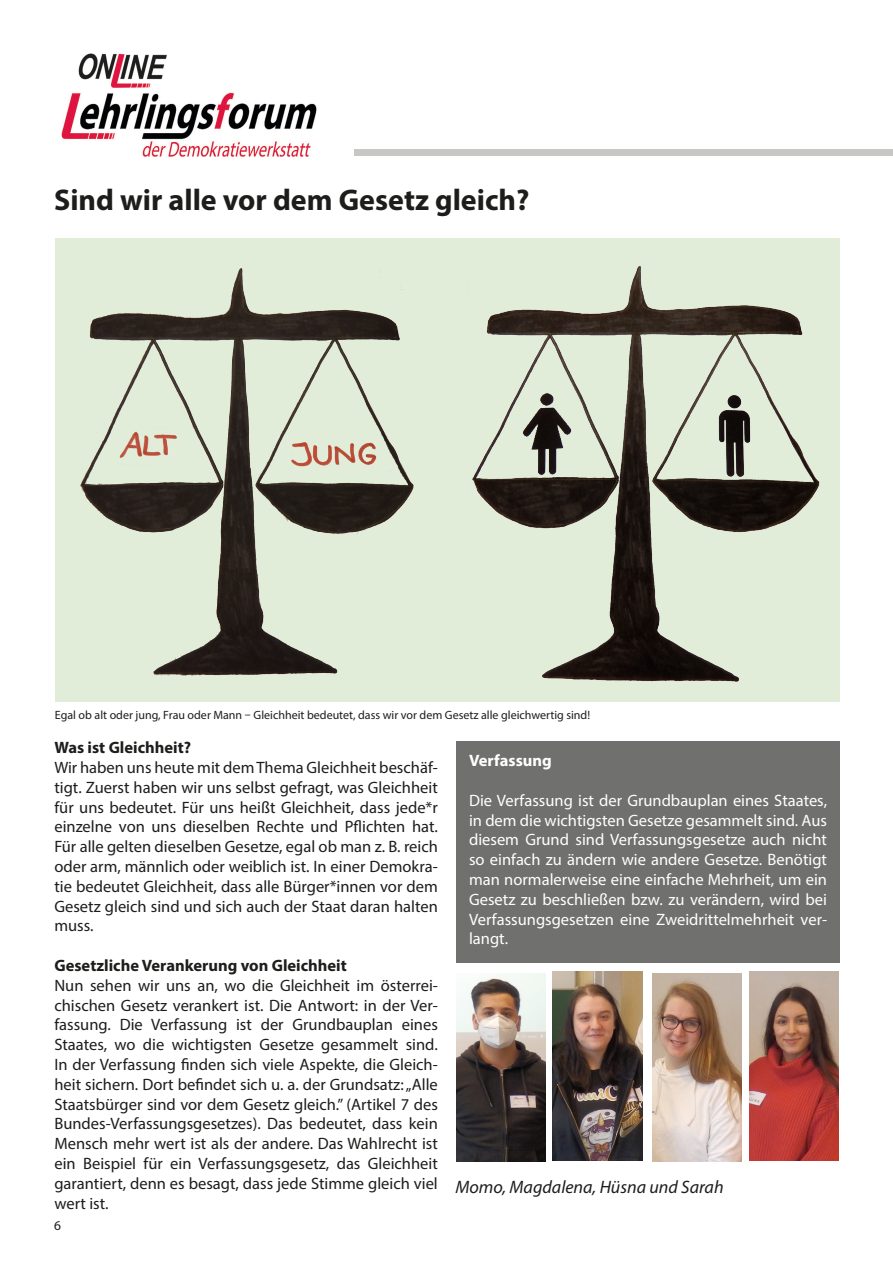
<style>
.page{position:relative;width:893px;height:1263px;background:#fff}
.page>*{position:absolute;margin:0;border:0;box-sizing:border-box;transform-origin:0 0}
.t1{font:700 30px "Myriad Pro";color:#1d1d1b}
.t2{font:italic 18px "Myriad Pro";color:#1d1d1b}
.t3{font:16.5px/19.8px "Myriad Pro";color:#1d1d1b;text-align:justify}
.t4{font:16.5px/19.8px "Myriad Pro";color:#fff;text-align:justify}
.t5{font:700 16.5px "Myriad Pro";color:#1d1d1b}
.t6{font:700 16.5px "Myriad Pro";color:#fff}
.t7{font:13.5px "Myriad Pro";color:#1d1d1b}
.t8{font:12px "Myriad Pro";color:#1d1d1b}
</style>
<div class="page">
<img style="left:61px;top:53px;width:256px;height:103px">
<div style="left:354px;top:149px;width:539px;height:6px;background:#c7c7c6"></div>
<div style="left:55px;top:238px;width:784px;height:464px;background:#e2edd9"></div>
<img style="left:80px;top:255px;width:334px;height:421px">
<div style="left:456px;top:741px;width:384px;height:221px;background:#70706f"></div>
<img style="left:456px;top:973px;width:89px;height:188px">
<img style="left:468px;top:266px;width:352px;height:416px">
<img style="left:552px;top:972px;width:91px;height:188px">
<img style="left:652px;top:973px;width:89px;height:188px">
<img style="left:750px;top:972px;width:89px;height:188px">
<p class="t1" style="left:54px;top:180px;width:477px">Sind wir alle vor dem Gesetz gleich?</p>
<p class="t8" style="left:55px;top:708px;width:537px">Egal ob alt oder jung, Frau oder Mann – Gleichheit bedeutet, dass wir vor dem Gesetz alle gleichwertig sind!</p>
<p class="t5" style="left:54px;top:737px;width:138px">Was ist Gleichheit?</p>
<p class="t3" style="left:54px;top:757px;width:385px">Wir haben uns heute mit dem Thema Gleichheit beschäf&shy;tigt. Zuerst haben wir uns selbst gefragt, was Gleichheit für uns bedeutet. Für uns heißt Gleichheit, dass jede*r einzelne von uns dieselben Rechte und Pflichten hat.<br>Für alle gelten dieselben Gesetze, egal ob man z. B. reich oder arm, männlich oder weiblich ist. In einer Demokra&shy;tie bedeutet Gleichheit, dass alle Bürger*innen vor dem Gesetz gleich sind und sich auch der Staat daran halten muss.</p>
<p class="t5" style="left:54px;top:955px;width:294px">Gesetzliche Verankerung von Gleichheit</p>
<p class="t3" style="left:54px;top:975px;width:385px">Nun sehen wir uns an, wo die Gleichheit im österrei&shy;chischen Gesetz verankert ist. Die Antwort: in der Ver&shy;fassung. Die Verfassung ist der Grundbauplan eines Staates, wo die wichtigsten Gesetze gesammelt sind.<br>In der Verfassung finden sich viele Aspekte, die Gleich&shy;heit sichern. Dort befindet sich u. a. der Grundsatz: „Alle Staatsbürger sind vor dem Gesetz gleich.” (Artikel 7 des Bundes-Verfassungsgesetzes). Das bedeutet, dass kein Mensch mehr wert ist als der andere. Das Wahlrecht ist ein Beispiel für ein Verfassungsgesetz, das Gleichheit garantiert, denn es besagt, dass jede Stimme gleich viel wert ist.</p>
<p class="t7" style="left:54px;top:1217px;width:8px">6</p>
<p class="t6" style="left:469px;top:750px;width:84px">Verfassung</p>
<p class="t4" style="left:469px;top:790px;width:359px">Die Verfassung ist der Grundbauplan eines Staates, in dem die wichtigsten Gesetze gesammelt sind. Aus diesem Grund sind Verfassungsgesetze auch nicht so einfach zu ändern wie andere Gesetze. Benötigt man normalerweise eine einfache Mehrheit, um ein Gesetz zu beschließen bzw. zu verändern, wird bei Verfassungsgesetzen eine Zweidrittelmehrheit ver&shy;langt.</p>
<p class="t2" style="left:455px;top:1175px;width:270px">Momo, Magdalena, Hüsna und Sarah</p>
</div>
